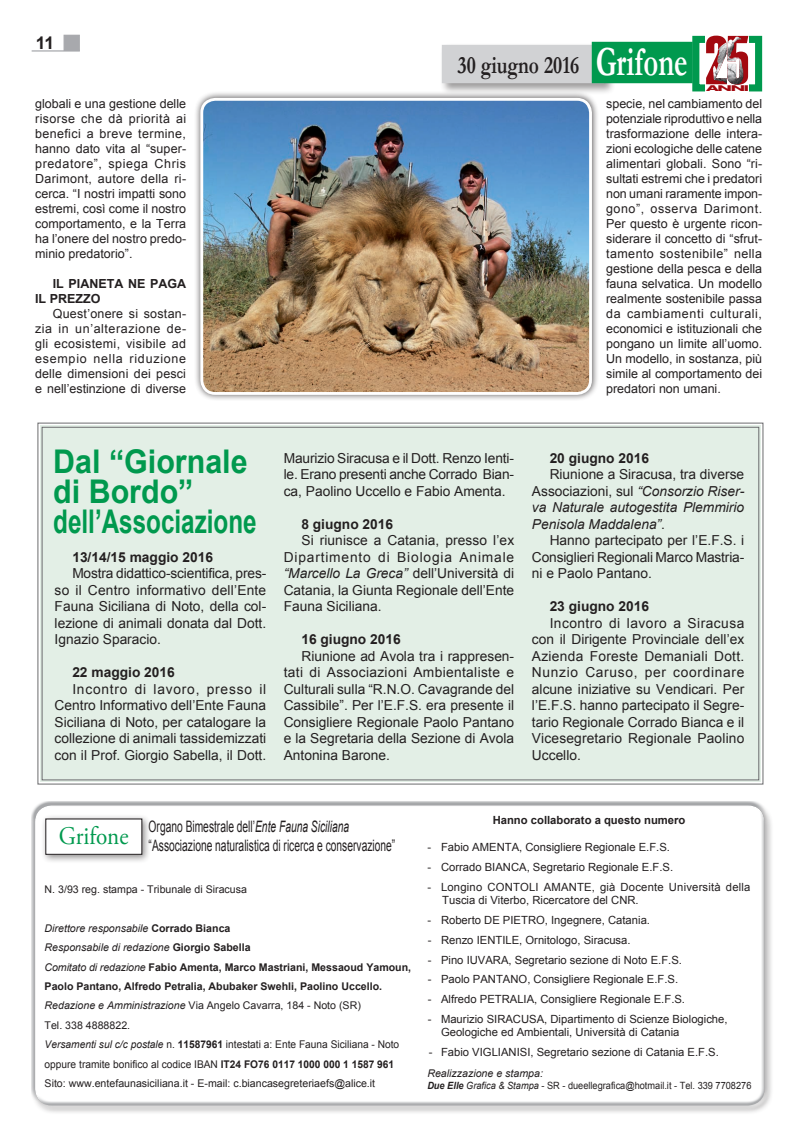
<style>
.page{position:relative;width:798px;height:1134px;background:#fff}
.page>*{position:absolute;margin:0;border:0;box-sizing:border-box;transform-origin:0 0}
.t1{font:700 32.62px/30px "Arial";color:#00994e;scale:.93 1}
.t2{font:700 25px "Garamond";color:#231f20;scale:.78 1}
.t3{font:700 17.5px "Arial";color:#231f20}
.t4{font:15.75px/19px "Arial";color:#231f20;scale:.65 1}
.t5{font:13.75px/16.5px "Arial";color:#231f20;text-align:justify}
.t6{font:italic 13.75px/16.5px "Arial";color:#231f20;text-align:justify}
.t7{font:700 13.75px "Arial";color:#231f20}
.t8{font:12.5px/15px "Arial";color:#231f20;text-align:justify}
.t9{font:700 12.5px/15px "Arial";color:#231f20}
.t10{font:11.25px/13.5px "Arial";color:#231f20}
.t11{font:700 11.25px "Arial";color:#231f20}
.t12{font:11.25px "Arial";letter-spacing:.02em;color:#231f20}
.t13{font:10.62px/19.4px "Arial";color:#231f20}
.t14{font:italic 10.62px "Arial";color:#231f20}
.t15{font:10px "Arial";color:#231f20;scale:.92 1}
.t16{font:700 7.62px "Futura";color:#a30910;scale:2.14 1}
.s1{font-size:41.88px;color:#fff}
.s2{font-style:italic}
.s3{font-style:normal}
.s4{font-weight:700}
.s5{font-weight:700;font-style:italic}
</style>
<div class="page">
<div style="left:692px;top:36px;width:69px;height:55px;border:7px solid #00994e"></div>
<div style="left:705px;top:34px;width:43px;height:59px;background:#fff"></div>
<svg style="left:706px;top:36px;width:42px;height:49px"></svg>
<div style="left:710px;top:36px;width:33px;height:49px;background:#231f20;opacity:.75"></div>
<hr style="left:32px;top:50px;width:48px;height:2px;background:#a8a9ad">
<div style="left:63px;top:35px;width:17px;height:16px;background:#a8a9ad;border:1px solid #a8a9ad"></div>
<div style="left:440px;top:43px;width:175px;height:52px;background:#231f20;opacity:.45"></div>
<div style="left:441px;top:45px;width:162px;height:38px;background:#d1d2d4"></div>
<div style="left:591px;top:42px;width:101px;height:41px;background:#00994e"></div>
<div style="left:31px;top:801px;width:742px;height:314px;background:#231f20;opacity:.51"></div>
<div style="left:31px;top:801px;width:734px;height:299px;background:#fff;opacity:.75"></div>
<div style="left:34px;top:810px;width:735px;height:300px;background:#fff"></div>
<div style="left:41px;top:814px;width:111px;height:50px;background:#231f20;opacity:.5"></div>
<div style="left:46px;top:819px;width:96px;height:35px;background:#fff"></div>
<div style="left:45px;top:818px;width:97px;height:37px;border:1px solid #231f20"></div>
<div style="left:37px;top:422px;width:726px;height:363px;background:#e3efe6"></div>
<div style="left:193px;top:91px;width:405px;height:311px;background:#231f20;opacity:.75"></div>
<img style="left:202px;top:99px;width:388px;height:294px">
<div style="left:200px;top:98px;width:391px;height:297px;border:3px solid #fff;border-radius:14px"></div>
<p class="t3" style="left:36px;top:31px;width:20px">11</p>
<p class="t8" style="left:35px;top:96px;width:152px">globali e una gestione delle risorse che dà priorità ai benefici a breve termine, hanno dato vita al “super&shy;predatore”, spiega Chris Darimont, autore della ri&shy;cerca. “I nostri impatti sono estremi, così come il nostro comportamento, e la Terra ha l’onere del nostro predo&shy;minio predatorio”.</p>
<p class="t9" style="left:35px;top:277px;width:152px;text-indent:18px">IL PIANETA NE PAGA<br>IL PREZZO</p>
<p class="t8" style="left:35px;top:306px;width:152px;text-indent:18px">Quest’onere si sostan&shy;zia in un’alterazione de&shy;gli ecosistemi, visibile ad esempio nella riduzione delle dimensioni dei pesci e nell’estinzione di diverse</p>
<h2 class="t2" style="left:457px;top:51px;width:296px">30 giugno 2016 <span class="s1">Grifone</span></h2>
<p class="t16" style="left:705px;top:83px;width:22px">ANNI</p>
<p class="t8" style="left:606px;top:96px;width:157px">specie, nel cambiamento del potenziale riproduttivo e nella trasformazione delle intera&shy;zioni ecologiche delle catene alimentari globali. Sono “ri&shy;sultati estremi che i predatori non umani raramente impon&shy;gono”, osserva Darimont.<br>Per questo è urgente ricon&shy;siderare il concetto di “sfrut&shy;tamento sostenibile” nella gestione della pesca e della fauna selvatica. Un modello realmente sostenibile passa da cambiamenti culturali, economici e istituzionali che pongano un limite all’uomo.<br>Un modello, in sostanza, più simile al comportamento dei predatori non umani.</p>
<h1 class="t1" style="left:53px;top:448px;width:220px">Dal “Giornale di Bordo” dell’Associazione</h1>
<p class="t7" style="left:72px;top:547px;width:142px">13/14/15 maggio 2016</p>
<p class="t5" style="left:55px;top:565px;width:213px;text-indent:18px">Mostra didattico-scientifica, pres&shy;so il Centro informativo dell’Ente Fauna Siciliana di Noto, della col&shy;lezione di animali donata dal Dott.<br>Ignazio Sparacio.</p>
<p class="t7" style="left:72px;top:663px;width:104px">22 maggio 2016</p>
<p class="t5" style="left:55px;top:681px;width:213px;text-indent:18px">Incontro di lavoro, presso il Centro Informativo dell’Ente Fauna Siciliana di Noto, per catalogare la collezione di animali tassidemizzati con il Prof. Giorgio Sabella, il Dott.</p>
<p class="t5" style="left:283px;top:450px;width:232px">Maurizio Siracusa e il Dott. Renzo Ienti&shy;le. Erano presenti anche Corrado Bian&shy;ca, Paolino Uccello e Fabio Amenta.</p>
<p class="t7" style="left:301px;top:515px;width:93px">8 giugno 2016</p>
<p class="t5" style="left:283px;top:532px;width:232px;text-indent:18px">Si riunisce a Catania, presso l’ex Dipartimento di Biologia Animale <span class="s2">“Marcello La Greca”</span> dell’Università di Catania, la Giunta Regionale dell’Ente Fauna Siciliana.</p>
<p class="t7" style="left:301px;top:630px;width:101px">16 giugno 2016</p>
<p class="t5" style="left:283px;top:648px;width:232px;text-indent:18px">Riunione ad Avola tra i rappresen&shy;tati di Associazioni Ambientaliste e Culturali sulla “R.N.O. Cavagrande del Cassibile”. Per l’E.F.S. era presente il Consigliere Regionale Paolo Pantano e la Segretaria della Sezione di Avola Antonina Barone.</p>
<p class="t7" style="left:549px;top:449px;width:101px">20 giugno 2016</p>
<p class="t6" style="left:531px;top:467px;width:214px;text-indent:18px"><span class="s3">Riunione a Siracusa, tra diverse Associazioni, sul</span> “Consorzio Riser&shy;va Naturale autogestita Plemmirio Penisola Maddalena”<span class="s3">.</span></p>
<p class="t5" style="left:531px;top:532px;width:214px;text-indent:18px">Hanno partecipato per l’E.F.S. i Consiglieri Regionali Marco Mastria&shy;ni e Paolo Pantano.</p>
<p class="t7" style="left:549px;top:597px;width:101px">23 giugno 2016</p>
<p class="t5" style="left:531px;top:615px;width:214px;text-indent:18px">Incontro di lavoro a Siracusa con il Dirigente Provinciale dell’ex Azienda Foreste Demaniali Dott.<br>Nunzio Caruso, per coordinare alcune iniziative su Vendicari. Per l’E.F.S. hanno partecipato il Segre&shy;tario Regionale Corrado Bianca e il Vicesegretario Regionale Paolino Uccello.</p>
<p class="t4" style="left:59px;top:817px;width:518px;text-indent:90px">Organo Bimestrale dell’<span class="s2">Ente Fauna Siciliana<br></span><sup>Grifone</sup> “Associazione naturalistica di ricerca e conservazione”</p>
<p class="t13" style="left:45px;top:880px;width:204px">N. 3/93 reg. stampa - Tribunale di Siracusa</p>
<p class="t13" style="left:45px;top:919px;width:368px"><span class="s2">Direttore responsabile</span> <span class="s4">Corrado Bianca<br></span><span class="s2">Responsabile di redazione</span> <span class="s4">Giorgio Sabella<br></span><span class="s2">Comitato di redazione</span> <span class="s4">Fabio Amenta, Marco Mastriani, Messaoud Yamoun, Paolo Pantano, Alfredo Petralia, Abubaker Swehli, Paolino Uccello.<br></span><span class="s2">Redazione e Amministrazione</span> Via Angelo Cavarra, 184 - Noto (SR)<br>Tel. 338 4888822.<br><span class="s2">Versamenti sul c/c postale</span> n. <span class="s4">11587961</span> intestati a: Ente Fauna Siciliana - Noto oppure tramite bonifico al codice IBAN <span class="s4">IT24 FO76 0117 1000 000 1 1587 961<br></span>Sito: www.entefaunasiciliana.it - E-mail: c.biancasegreteriaefs@alice.it</p>
<p class="t11" style="left:492px;top:813px;width:194px">Hanno collaborato a questo numero</p>
<p class="t10" style="left:427px;top:841px;width:244px">- Fabio AMENTA, Consigliere Regionale E.F.S.</p>
<p class="t10" style="left:427px;top:860px;width:247px">- Corrado BIANCA, Segretario Regionale E.F.S.</p>
<p class="t12" style="left:427px;top:879px;width:119px">- Longino CONTOLI amante</p>
<p class="t10" style="left:442px;top:880px;width:309px;text-indent:149px">, già Docente Università della<br>Tuscia di Viterbo, Ricercatore del CNR.</p>
<p class="t10" style="left:427px;top:913px;width:224px">- Roberto DE PIETRO, Ingegnere, Catania.</p>
<p class="t10" style="left:427px;top:933px;width:204px">- Renzo IENTILE, Ornitologo, Siracusa.</p>
<p class="t10" style="left:427px;top:953px;width:256px">- Pino IUVARA, Segretario sezione di Noto E.F.S.</p>
<p class="t10" style="left:427px;top:973px;width:252px">- Paolo PANTANO, Consigliere Regionale E.F.S.</p>
<p class="t10" style="left:427px;top:992px;width:259px">- Alfredo PETRALIA, Consigliere Regionale E.F.S.</p>
<p class="t10" style="left:441px;top:1012px;width:288px;text-indent:-13px">- Maurizio SIRACUSA, Dipartimento di Scienze Biologiche,<br>Geologiche ed Ambientali, Università di Catania</p>
<p class="t10" style="left:429px;top:1045px;width:291px">- Fabio VIGLIANISI, Segretario sezione di Catania E.F.S.</p>
<p class="t14" style="left:427px;top:1067px;width:117px">Realizzazione e stampa:</p>
<p class="t15" style="left:427px;top:1079px;width:353px"><span class="s5">Due Elle</span> <span class="s2">Grafica &amp; Stampa</span> - SR - dueellegrafica@hotmail.it - Tel. 339 7708276</p>
</div>
